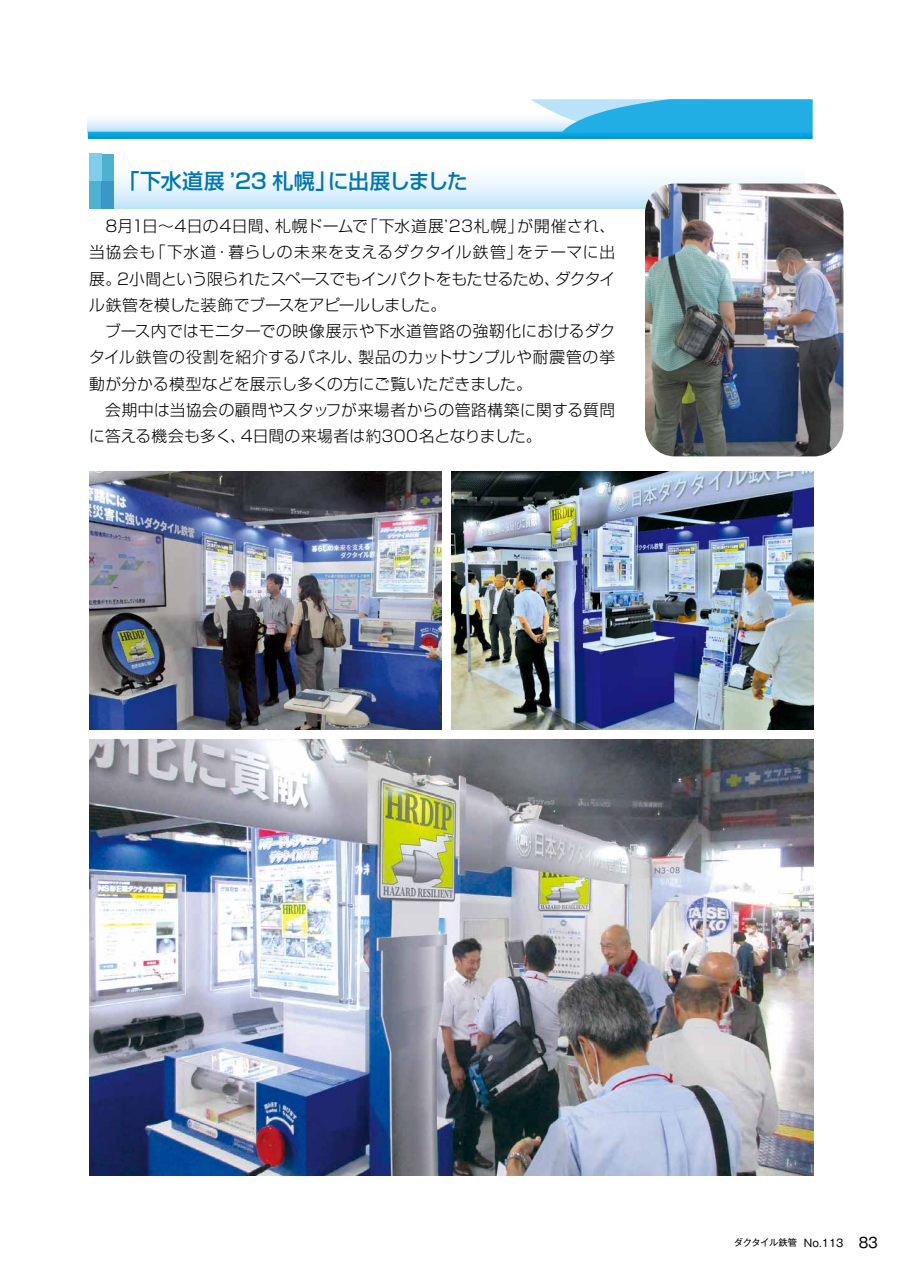
<style>
.page{position:relative;width:903px;height:1275px;background:#fff}
.page>*{position:absolute;margin:0;border:0;box-sizing:border-box;transform-origin:0 0}
.t1{font:500 21px "Shin Go Pr 6 N";letter-spacing:-.02em;color:#0075b0}
.t2{font:300 15.75px/26.2px "Shin Go Pr 6 N";letter-spacing:.02em;color:#000}
.t3{font:9.28px "Gothic MB101 Pro";letter-spacing:-.05em;color:#000}
.s1{font-size:10.5px}
.s2{font-size:14px}
</style>
<div class="page">
<svg style="left:88px;top:99px;width:725px;height:40px"></svg>
<div style="left:114px;top:154px;width:691px;height:54px;background:linear-gradient(to bottom,#fff,#cae9fa)"></div>
<div style="left:89px;top:154px;width:25px;height:54px;background:#4db2d0"></div>
<div style="left:102px;top:181px;width:12px;height:27px;background:#3997ca"></div>
<div style="left:89px;top:154px;width:13px;height:27px;background:#7fcdec"></div>
<img style="left:89px;top:739px;width:725px;height:437px">
<img style="left:451px;top:471px;width:363px;height:258px">
<img style="left:89px;top:471px;width:352px;height:258px">
<img style="left:645px;top:184px;width:198px;height:272px">
<h1 class="t1" style="left:118px;top:164px;width:351px">「下水道展 ’23 札幌」に出展しました</h1>
<p class="t2" style="left:89px;top:212px;width:527px">　8月1日～4日の4日間、札幌ドームで「下水道展’23札幌」が開催され、当協会も「下水道・暮らしの未来を支えるダクタイル鉄管」をテーマに出展。2小間という限られたスペースでもインパクトをもたせるため、ダクタイル鉄管を模した装飾でブースをアピールしました。<br>　ブース内ではモニターでの映像展示や下水道管路の強靭化におけるダクタイル鉄管の役割を紹介するパネル、製品のカットサンプルや耐震管の挙動が分かる模型などを展示し多くの方にご覧いただきました。<br>　会期中は当協会の顧問やスタッフが来場者からの管路構築に関する質問に答える機会も多く、4日間の来場者は約300名となりました。</p>
<p class="t3" style="left:734px;top:1235px;width:145px">ダクタイル鉄管 <span class="s1">No.113</span> <span class="s2">83</span></p>
</div>
